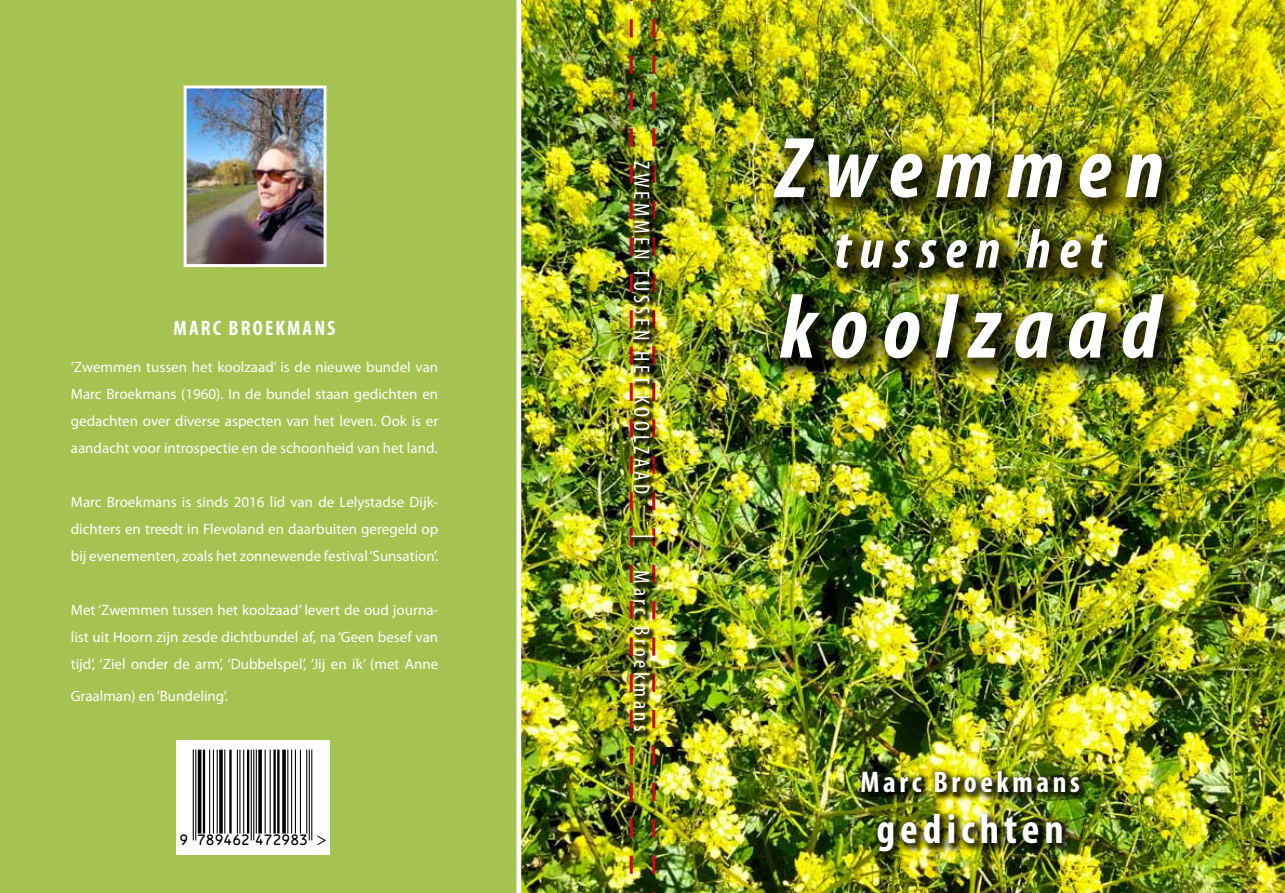
<style>
.page{position:relative;width:1285px;height:893px;background:#fff}
.page>*{position:absolute;margin:0;border:0;box-sizing:border-box;transform-origin:0 0}
.t1{font:italic 700 condensed 91.5px "Myriad Pro";letter-spacing:.16em;color:#fff}
.t2{font:italic 700 condensed 87px "Myriad Pro";letter-spacing:.16em;color:#fff}
.t3{font:italic 700 condensed 55.5px "Myriad Pro";letter-spacing:.16em;color:#fff}
.t4{font:700 condensed 42px "Myriad Pro";letter-spacing:.12em;color:#fff}
.t5{font:700 condensed 30px "Myriad Pro";letter-spacing:.12em;color:#fff}
.t6{font:condensed 22.5px "Myriad Pro";letter-spacing:.16em;color:#fff}
.t7{font:700 condensed 21px "Myriad Pro";letter-spacing:.1em;color:#fff}
.t8{font:15px/27px "Myriad Pro";color:#fff;text-align:justify}
.t9{font:13.8px "OCRB";letter-spacing:-.085em;color:#000}
</style>
<div class="page">
<img style="left:521px;top:0;width:763px;height:893px">
<div style="left:0;top:0;width:517px;height:893px;background:#a5c350"></div>
<img style="left:628px;top:0;width:28px;height:893px">
<svg style="left:176px;top:740px;width:154px;height:115px"></svg>
<hr style="left:193px;top:750px;width:1px;height:90px;background:#000">
<hr style="left:195px;top:750px;width:1px;height:90px;background:#000">
<hr style="left:198px;top:750px;width:3px;height:83px;background:#000">
<hr style="left:203px;top:750px;width:2px;height:83px;background:#000">
<hr style="left:209px;top:750px;width:1px;height:83px;background:#000">
<hr style="left:213px;top:750px;width:1px;height:83px;background:#000">
<hr style="left:217px;top:750px;width:1px;height:83px;background:#000">
<svg style="left:219px;top:750px;width:4px;height:83px"></svg>
<hr style="left:224px;top:750px;width:1px;height:83px;background:#000">
<hr style="left:229px;top:750px;width:2px;height:83px;background:#000">
<hr style="left:237px;top:750px;width:1px;height:83px;background:#000">
<hr style="left:239px;top:750px;width:1px;height:83px;background:#000">
<hr style="left:243px;top:750px;width:1px;height:83px;background:#000">
<hr style="left:247px;top:750px;width:2px;height:83px;background:#000">
<hr style="left:251px;top:750px;width:1px;height:90px;background:#000">
<hr style="left:253px;top:750px;width:1px;height:90px;background:#000">
<hr style="left:256px;top:750px;width:1px;height:83px;background:#000">
<svg style="left:258px;top:750px;width:4px;height:83px"></svg>
<hr style="left:264px;top:750px;width:1px;height:83px;background:#000">
<hr style="left:269px;top:750px;width:2px;height:83px;background:#000">
<hr style="left:273px;top:750px;width:3px;height:83px;background:#000">
<hr style="left:277px;top:750px;width:2px;height:83px;background:#000">
<svg style="left:282px;top:750px;width:4px;height:83px"></svg>
<hr style="left:287px;top:750px;width:1px;height:83px;background:#000">
<hr style="left:291px;top:750px;width:1px;height:83px;background:#000">
<hr style="left:295px;top:750px;width:1px;height:83px;background:#000">
<hr style="left:300px;top:750px;width:1px;height:83px;background:#000">
<hr style="left:306px;top:750px;width:1px;height:83px;background:#000">
<hr style="left:309px;top:750px;width:1px;height:90px;background:#000">
<hr style="left:311px;top:750px;width:1px;height:90px;background:#000">
<svg style="left:316px;top:835px;width:11px;height:11px"></svg>
<div style="left:759px;top:125px;width:426px;height:256px;background:#000;opacity:.75"></div>
<div style="left:855px;top:766px;width:233px;height:95px;background:#000;opacity:.75"></div>
<img style="left:188px;top:89px;width:134px;height:174px">
<div style="left:184px;top:85px;width:142px;height:182px;border:3px solid #fff"></div>
<div style="left:629px;top:160px;width:30px;height:577px;background:#000;opacity:.75"></div>
<h3 class="t7" style="left:173px;top:314px;width:163px">MARC BROEKMANS</h3>
<p class="t8" style="left:71px;top:353px;width:369px">‘Zwemmen tussen het koolzaad’ is de nieuwe bundel van Marc Broekmans (1960). In de bundel staan gedichten en gedachten over diverse aspecten van het leven. Ook is er aandacht voor introspectie en de schoonheid van het land.</p>
<p class="t8" style="left:71px;top:488px;width:369px">Marc Broekmans is sinds 2016 lid van de Lelystadse Dijk&shy;dichters en treedt in Flevoland en daarbuiten geregeld op bij evenementen, zoals het zonnewende festival ‘Sunsation’.</p>
<p class="t8" style="left:71px;top:596px;width:369px">Met ‘Zwemmen tussen het koolzaad’ levert de oud journa&shy;list uit Hoorn zijn zesde dichtbundel af, na ‘Geen besef van tijd’, ‘Ziel onder de arm’, ‘Dubbelspel’, ‘Jij en ik’ (met Anne</p>
<p class="t8" style="left:71px;top:682px;width:158px">Graalman) en ‘Bundeling’.</p>
<p class="t9" style="left:179px;top:832px;width:131px">9 789462 472983</p>
<h3 class="t6" style="left:655px;top:161px;width:335px;rotate:90deg">ZWEMMEN TUSSEN HET KOOLZAAD</h3>
<h3 class="t6" style="left:658px;top:534px;width:6px;rotate:90deg">|</h3>
<h3 class="t6" style="left:655px;top:570px;width:163px;rotate:90deg">Marc Broekmans</h3>
<h2 class="t2" style="left:776px;top:114px;width:389px">Zwemmen</h2>
<h3 class="t3" style="left:834px;top:215px;width:272px">tussen het</h3>
<h1 class="t1" style="left:779px;top:270px;width:382px">koolzaad</h1>
<h3 class="t5" style="left:860px;top:764px;width:221px">Marc Broekmans</h3>
<h3 class="t4" style="left:876px;top:802px;width:189px">gedichten</h3>
</div>
